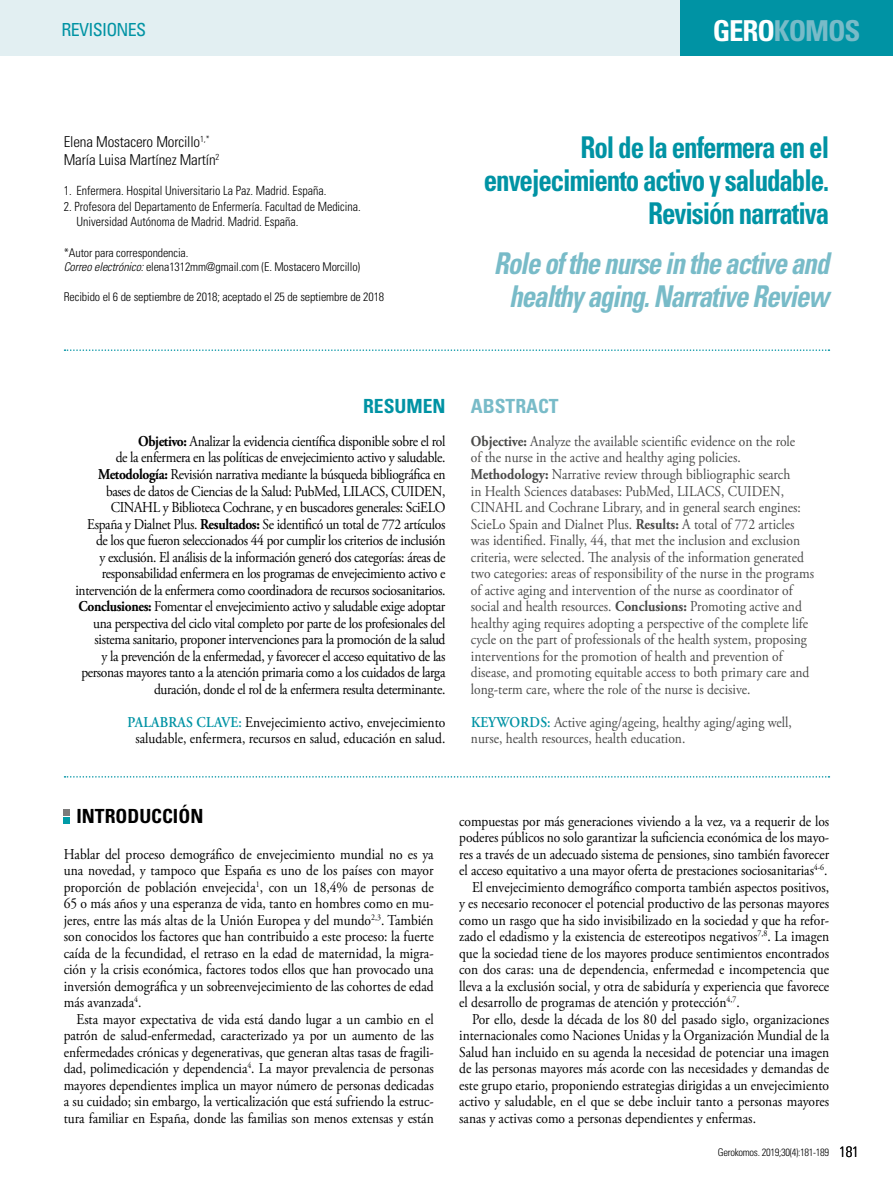
<style>
.page{position:relative;width:893px;height:1191px;background:#fff}
.page>*{position:absolute;margin:0;border:0;box-sizing:border-box;transform-origin:0 0}
.t1{font:700 condensed 30px/33px "Univers LT Std";letter-spacing:-.04em;color:#0093a4;text-align:right;scale:.9 1}
.t2{font:italic 700 condensed 30px/33px "Univers LT Std";letter-spacing:-.04em;color:#78bbc8;text-align:center;scale:.9 1}
.t3{font:700 condensed 28.8px "Univers LT Std";letter-spacing:-.04em;color:#78bbc8}
.t4{font:700 condensed 19.5px "Univers LT Std";color:#000}
.t5{font:700 condensed 19.5px "Univers LT Std";color:#78bbc8}
.t6{font:700 condensed 19.5px "Univers LT Std";color:#0093a4}
.t7{font:condensed 18px "Univers LT Std";letter-spacing:-.04em;color:#0093a4}
.t8{font:15px/16.5px "Adobe Garamond Pro";letter-spacing:-.005em;color:#000;text-align:justify;scale:.9 1}
.t9{font:15px/16.5px "Adobe Garamond Pro";letter-spacing:-.025em;color:#000;text-align:right;scale:.9 1}
.t10{font:15px/16.5px "Adobe Garamond Pro";color:#4a4a49;scale:.9 1}
.t11{font:300 condensed 15px/18px "Univers LT Std";letter-spacing:-.01em;color:#000}
.t12{font:300 condensed 12.75px/15.1px "Univers LT Std";color:#000;scale:.95 1}
.t13{font:300 condensed 12px/14.4px "Univers LT Std";letter-spacing:-.01em;color:#000}
.t14{font:300 condensed 10.5px "Univers LT Std";letter-spacing:-.03em;color:#000}
.s1{color:#fff}
.s2{font-style:italic}
.s3{font-weight:700}
.s4{font-weight:600;color:#0093a4}
.s5{font-size:15px}
</style>
<div class="page">
<div style="left:0;top:0;width:705px;height:55px;background:#e2eff2"></div>
<div style="left:680px;top:0;width:213px;height:55px;background:#0093a4"></div>
<svg style="left:65px;top:349px;width:764px;height:2px"></svg>
<svg style="left:65px;top:776px;width:764px;height:1px"></svg>
<svg style="left:64px;top:809px;width:6px;height:14px"></svg>
<p class="t7" style="left:62px;top:18px;width:86px">REVISIONES</p>
<h2 class="t3" style="left:713px;top:13px;width:149px"><span class="s1">GERO</span>KOMOS</h2>
<p class="t11" style="left:64px;top:133px;width:157px">Elena Mostacero Morcillo<sup>1,*<br></sup>María Luisa Martínez Martín<sup>2</sup></p>
<p class="t12" style="left:64px;top:183px;width:278px">1. Enfermera. Hospital Universitario La Paz. Madrid. España.</p>
<p class="t12" style="left:77px;top:199px;width:301px;text-indent:-13px">2. Profesora del Departamento de Enfermería. Facultad de Medicina.<br>Universidad Autónoma de Madrid. Madrid. España.</p>
<p class="t13" style="left:64px;top:245px;width:298px">*Autor para correspondencia.<br><span class="s2">Correo electrónico:</span> elena1312mm@gmail.com (E. Mostacero Morcillo)</p>
<p class="t13" style="left:64px;top:289px;width:322px">Recibido el 6 de septiembre de 2018; aceptado el 25 de septiembre de 2018</p>
<h1 class="t1" style="left:484px;top:130px;width:385px">Rol de la enfermera en el envejecimiento activo y saludable.<br>Revisión narrativa</h1>
<h1 class="t2" style="left:494px;top:247px;width:374px">Role of the nurse in the active and healthy aging. Narrative Review</h1>
<h3 class="t6" style="left:363px;top:394px;width:84px">RESUMEN</h3>
<p class="t9" style="left:75px;top:433px;width:413px"><span class="s3">Objetivo:</span> Analizar la evidencia científica disponible sobre el rol<br>de la enfermera en las políticas de envejecimiento activo y saludable.<br><span class="s3">Metodología:</span> Revisión narrativa mediante la búsqueda bibliográfica en bases de datos de Ciencias de la Salud: PubMed, LILACS, CUIDEN, CINAHL y Biblioteca Cochrane, y en buscadores generales: SciELO España y Dialnet Plus. <span class="s3">Resultados:</span> Se identificó un total de 772 artículos de los que fueron seleccionados 44 por cumplir los criterios de inclusión<br>y exclusión. El análisis de la información generó dos categorías: áreas de responsabilidad enfermera en los programas de envejecimiento activo e intervención de la enfermera como coordinadora de recursos sociosanitarios.<br><span class="s3">Conclusiones:</span> Fomentar el envejecimiento activo y saludable exige adoptar una perspectiva del ciclo vital completo por parte de los profesionales del sistema sanitario, proponer intervenciones para la promoción de la salud<br>y la prevención de la enfermedad, y favorecer el acceso equitativo de las personas mayores tanto a la atención primaria como a los cuidados de larga duración, donde el rol de la enfermera resulta determinante.</p>
<p class="t8" style="left:128px;top:714px;width:355px;text-align:center"><span class="s4">PALABRAS CLAVE:</span> Envejecimiento activo, envejecimiento saludable, enfermera, recursos en salud, educación en salud.</p>
<h3 class="t5" style="left:471px;top:394px;width:89px">ABSTRACT</h3>
<p class="t10" style="left:471px;top:433px;width:383px"><span class="s3">Objective:</span> Analyze the available scientific evidence on the role<br>of the nurse in the active and healthy aging policies.<br><span class="s3">Methodology:</span> Narrative review through bibliographic search<br>in Health Sciences databases: PubMed, LILACS, CUIDEN, CINAHL and Cochrane Library, and in general search engines:<br>ScieLo Spain and Dialnet Plus. <span class="s3">Results:</span> A total of 772 articles was identified. Finally, 44, that met the inclusion and exclusion criteria, were selected. The analysis of the information generated two categories: areas of responsibility of the nurse in the programs of active aging and intervention of the nurse as coordinator of social and health resources. <span class="s3">Conclusions:</span> Promoting active and healthy aging requires adopting a perspective of the complete life cycle on the part of professionals of the health system, proposing interventions for the promotion of health and prevention of disease, and promoting equitable access to both primary care and long-term care, where the role of the nurse is decisive.</p>
<p class="t10" style="left:471px;top:714px;width:358px"><span class="s4">KEYWORDS:</span> Active aging/ageing, healthy aging/aging well, nurse, health resources, health education.</p>
<h3 class="t4" style="left:77px;top:804px;width:128px">INTRODUCCIÓN</h3>
<p class="t8" style="left:64px;top:846px;width:413px">Hablar del proceso demográfico de envejecimiento mundial no es ya una novedad, y tampoco que España es uno de los países con mayor proporción de población envejecida<sup>1</sup>, con un 18,4% de personas de 65 o más años y una esperanza de vida, tanto en hombres como en mu&shy;jeres, entre las más altas de la Unión Europea y del mundo<sup>2,3</sup>. También son conocidos los factores que han contribuido a este proceso: la fuerte caída de la fecundidad, el retraso en la edad de maternidad, la migra&shy;ción y la crisis económica, factores todos ellos que han provocado una inversión demográfica y un sobreenvejecimiento de las cohortes de edad más avanzada<sup>4</sup>.</p>
<p class="t8" style="left:64px;top:1011px;width:413px;text-indent:13px">Esta mayor expectativa de vida está dando lugar a un cambio en el patrón de salud-enfermedad, caracterizado ya por un aumento de las enfermedades crónicas y degenerativas, que generan altas tasas de fragili&shy;dad, polimedicación y dependencia<sup>4</sup>. La mayor prevalencia de personas mayores dependientes implica un mayor número de personas dedicadas a su cuidado; sin embargo, la verticalización que está sufriendo la estruc&shy;tura familiar en España, donde las familias son menos extensas y están</p>
<p class="t8" style="left:459px;top:813px;width:413px">compuestas por más generaciones viviendo a la vez, va a requerir de los</p>
<p class="t8" style="left:459px;top:829px;width:413px">poderes públicos no solo garantizar la suficiencia económica de los mayo-</p>
<p class="t8" style="left:459px;top:846px;width:413px">res a través de un adecuado sistema de pensiones, sino también favorecer</p>
<p class="t8" style="left:459px;top:862px;width:411px">el acceso equitativo a una mayor oferta de prestaciones sociosanitarias<sup>4-6</sup>.</p>
<p class="t8" style="left:472px;top:879px;width:398px">El envejecimiento demográfico comporta también aspectos positivos,</p>
<p class="t8" style="left:459px;top:895px;width:413px">y es necesario reconocer el potencial productivo de las personas mayores</p>
<p class="t8" style="left:459px;top:912px;width:413px">como un rasgo que ha sido invisibilizado en la sociedad y que ha refor-</p>
<p class="t8" style="left:459px;top:928px;width:413px">zado el edadismo y la existencia de estereotipos negativos<sup>7,8</sup>. La imagen</p>
<p class="t8" style="left:459px;top:945px;width:412px">que la sociedad tiene de los mayores produce sentimientos encontrados</p>
<p class="t8" style="left:459px;top:961px;width:413px">con dos caras: una de dependencia, enfermedad e incompetencia que</p>
<p class="t8" style="left:459px;top:978px;width:413px">lleva a la exclusión social, y otra de sabiduría y experiencia que favorece</p>
<p class="t8" style="left:459px;top:994px;width:313px">el desarrollo de programas de atención y protección<sup>4,7</sup>.</p>
<p class="t8" style="left:472px;top:1011px;width:398px">Por ello, desde la década de los 80 del pasado siglo, organizaciones</p>
<p class="t8" style="left:459px;top:1027px;width:412px">internacionales como Naciones Unidas y la Organización Mundial de la</p>
<p class="t8" style="left:459px;top:1044px;width:413px">Salud han incluido en su agenda la necesidad de potenciar una imagen</p>
<p class="t8" style="left:459px;top:1060px;width:412px">de las personas mayores más acorde con las necesidades y demandas de</p>
<p class="t8" style="left:459px;top:1077px;width:412px">este grupo etario, proponiendo estrategias dirigidas a un envejecimiento</p>
<p class="t8" style="left:459px;top:1093px;width:413px">activo y saludable, en el que se debe incluir tanto a personas mayores</p>
<p class="t8" style="left:459px;top:1110px;width:331px">sanas y activas como a personas dependientes y enfermas.</p>
<p class="t14" style="left:718px;top:1145px;width:143px">Gerokomos. 2019;30(4):181-189 <span class="s5">181</span></p>
</div>
